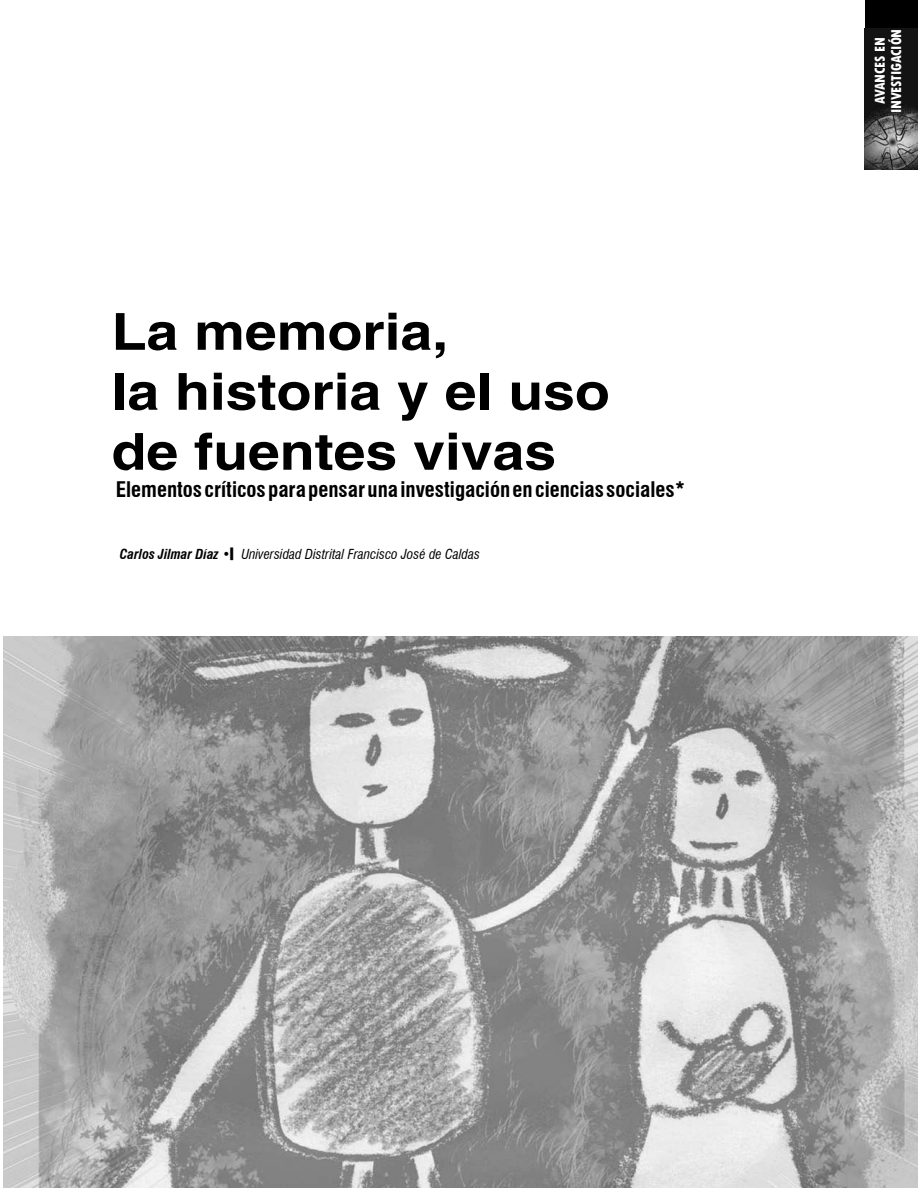
<style>
.page{position:relative;width:918px;height:1188px;background:#fff}
.page>*{position:absolute;margin:0;border:0;box-sizing:border-box;transform-origin:0 0}
.t1{font:700 51px/60px "Switzerland";color:#000;scale:1.12 1}
.t2{font:700 condensed 21px "Swiss 721 BT";color:#000}
.t3{font:800 condensed 15px/16.5px "Tw Cen";letter-spacing:-.01em;color:#fff;text-align:center;scale:.96 1}
.t4{font:italic condensed 13.5px "Swiss 721 BT";color:#000}
.s1{font-weight:700}
.s2{font-weight:300;font-style:normal;font-stretch:normal}
.s3{font-family:"Times New Roman";font-style:normal;font-stretch:normal;font-size:10.5px}
</style>
<div class="page">
<div style="left:865px;top:0;width:53px;height:169px;background:#000"></div>
<img style="left:865px;top:29px;width:53px;height:140px">
<img style="left:4px;top:636px;width:914px;height:552px">
<h1 class="t1" style="left:112px;top:301px;width:446px">La memoria,<br>la historia y el uso de fuentes vivas</h1>
<p class="t2" style="left:116px;top:477px;width:571px">Elementos críticos para pensar una investigación en ciencias sociales*</p>
<p class="t4" style="left:120px;top:546px;width:362px"><span class="s1">Carlos Jilmar Díaz</span> <span class="s2">•</span><span class="s3">▌</span> Universidad Distrital Francisco José de Caldas</p>
<p class="t3" style="left:872px;top:113px;width:90px;rotate:-90deg">AVANCES EN<br>INVESTIGACIÓN</p>
</div>
